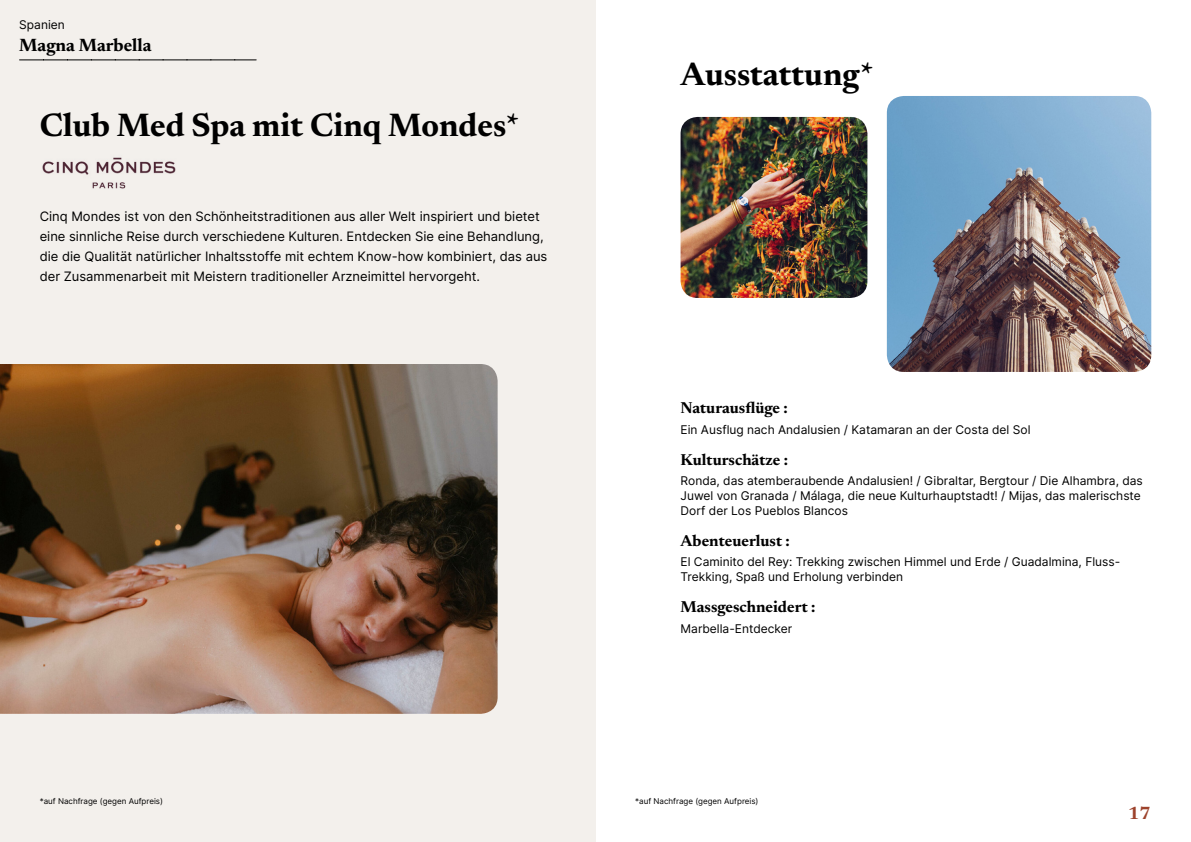
<style>
.page{position:relative;width:1191px;height:842px;background:#fff}
.page>*{position:absolute;margin:0;border:0;box-sizing:border-box;transform-origin:0 0}
.t1{font:700 33px "Newsreader 24 pt";color:#000}
.t2{font:700 18px "Newsreader 24 pt";color:#000}
.t3{font:700 18px "Newsreader 24 pt";color:#9d432c}
.t4{font:700 16px "Newsreader 24 pt";color:#000}
.t5{font:13px/20px "Inter";color:#000}
.t6{font:12px/15px "Inter";color:#000}
.t7{font:8px "Inter";color:#000}
</style>
<div class="page">
<div style="left:0;top:0;width:595px;height:842px;background:#f3f0ec"></div>
<img style="left:0;top:364px;width:497px;height:350px">
<img style="left:680px;top:117px;width:187px;height:181px">
<img style="left:887px;top:96px;width:264px;height:276px">
<svg style="left:20px;top:60px;width:236px;height:1px"></svg>
<img style="left:42px;top:157px;width:134px;height:32px">
<p class="t6" style="left:19px;top:16px;width:47px">Spanien</p>
<h2 class="t2" style="left:19px;top:32px;width:134px">Magna Marbella</h2>
<h1 class="t1" style="left:40px;top:101px;width:481px">Club Med Spa mit Cinq Mondes*</h1>
<p class="t5" style="left:40px;top:206px;width:509px">Cinq Mondes ist von den Schönheitstraditionen aus aller Welt inspiriert und bietet eine sinnliche Reise durch verschiedene Kulturen. Entdecken Sie eine Behandlung, die die Qualität natürlicher Inhaltsstoffe mit echtem Know-how kombiniert, das aus der Zusammenarbeit mit Meistern traditioneller Arzneimittel hervorgeht.</p>
<p class="t7" style="left:40px;top:795px;width:125px">*auf Nachfrage (gegen Aufpreis)</p>
<h1 class="t1" style="left:680px;top:50px;width:194px">Ausstattung*</h1>
<h3 class="t4" style="left:680px;top:397px;width:109px">Naturausflüge :</h3>
<p class="t6" style="left:680px;top:422px;width:351px">Ein Ausflug nach Andalusien / Katamaran an der Costa del Sol</p>
<h3 class="t4" style="left:680px;top:448px;width:109px">Kulturschätze :</h3>
<p class="t6" style="left:680px;top:473px;width:464px">Ronda, das atemberaubende Andalusien! / Gibraltar, Bergtour / Die Alhambra, das<br>Juwel von Granada / Málaga, die neue Kulturhauptstadt! / Mijas, das malerischste<br>Dorf der Los Pueblos Blancos</p>
<h3 class="t4" style="left:680px;top:529px;width:111px">Abenteuerlust :</h3>
<p class="t6" style="left:680px;top:554px;width:441px">El Caminito del Rey: Trekking zwischen Himmel und Erde / Guadalmina, Fluss-<br>Trekking, Spaß und Erholung verbinden</p>
<h3 class="t4" style="left:680px;top:595px;width:136px">Massgeschneidert :</h3>
<p class="t6" style="left:680px;top:620px;width:113px">Marbella-Entdecker</p>
<p class="t7" style="left:635px;top:795px;width:125px">*auf Nachfrage (gegen Aufpreis)</p>
<h2 class="t3" style="left:1128px;top:800px;width:24px">17</h2>
</div>
